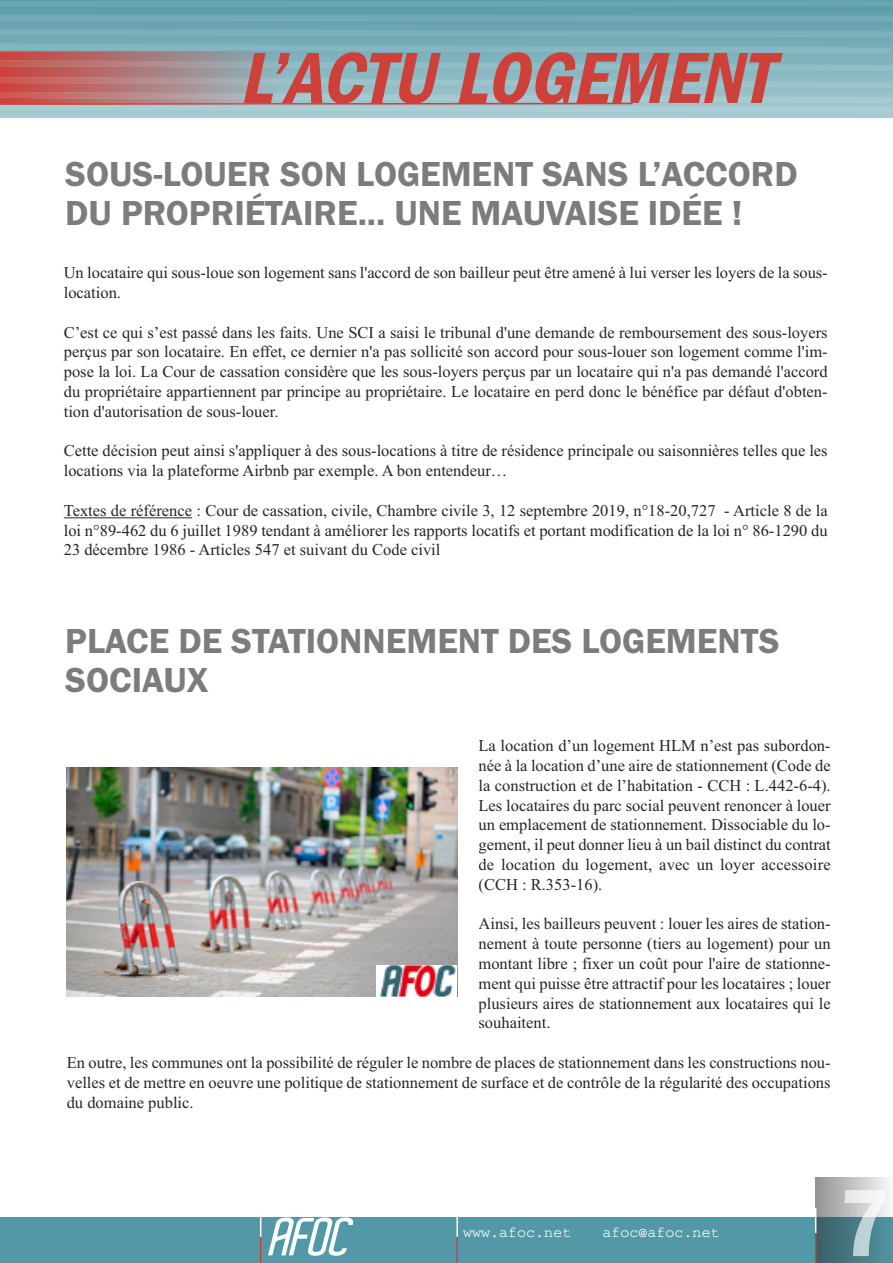
<style>
.page{position:relative;width:893px;height:1263px;background:#fff}
.page>*{position:absolute;margin:0;border:0;box-sizing:border-box;transform-origin:0 0}
.t1{font:italic 600 condensed 75px "Franklin Gothic";color:#ce413b}
.t2{font:600 36px/38.8px "Franklin Gothic";color:#7d7c7d}
.t3{font:16.5px/19.8px "Times New Roman";color:#272526;text-align:justify}
.t4{font:15px "Courier";color:#fff}
</style>
<div class="page">
<div style="left:0;top:1217px;width:893px;height:46px;background:#5398a6"></div>
<svg style="left:0;top:7px;width:893px;height:111px;background:#81b3bd"></svg>
<img style="left:815px;top:1178px;width:74px;height:85px">
<img style="left:844px;top:1190px;width:41px;height:27px">
<img style="left:850px;top:1217px;width:27px;height:39px">
<img style="left:0;top:88px;width:287px;height:4px">
<img style="left:0;top:53px;width:287px;height:2px">
<img style="left:0;top:41px;width:891px;height:12px">
<img style="left:0;top:0;width:893px;height:7px">
<svg style="left:0;top:14px;width:893px;height:26px;background:#6ca7b3"></svg>
<img style="left:0;top:27px;width:893px;height:10px">
<svg style="left:0;top:55px;width:893px;height:33px;background:#93a4ab"></svg>
<img style="left:287px;top:79px;width:606px;height:9px">
<img style="left:0;top:77px;width:287px;height:8px">
<img style="left:287px;top:94px;width:606px;height:6px">
<img style="left:0;top:92px;width:287px;height:8px">
<svg style="left:0;top:100px;width:893px;height:13px;background:#abb9be"></svg>
<svg style="left:260px;top:1217px;width:93px;height:46px"></svg>
<hr style="left:456px;top:1211px;width:2px;height:26px;background:#fff">
<hr style="left:456px;top:1237px;width:2px;height:26px;background:#ce413b">
<svg style="left:815px;top:1208px;width:1px;height:25px"></svg>
<hr style="left:815px;top:1233px;width:1px;height:30px;background:#ce413b">
<hr style="left:64px;top:517px;width:128px;height:1px;background:#272526">
<img style="left:67px;top:768px;width:391px;height:229px">
<div style="left:376px;top:965px;width:81px;height:32px;background:#fff"></div>
<img style="left:381px;top:965px;width:75px;height:32px">
<h1 class="t1" style="left:239px;top:33px;width:554px">L’ACTU LOGEMENT</h1>
<h2 class="t2" style="left:65px;top:154px;width:734px">SOUS-LOUER SON LOGEMENT SANS L’ACCORD<br>DU PROPRIÉTAIRE... UNE MAUVAISE IDÉE !</h2>
<p class="t3" style="left:64px;top:263px;width:765px">Un locataire qui sous-loue son logement sans l'accord de son bailleur peut être amené à lui verser les loyers de la sous&shy;location.</p>
<p class="t3" style="left:64px;top:322px;width:765px">C’est ce qui s’est passé dans les faits. Une SCI a saisi le tribunal d'une demande de remboursement des sous-loyers perçus par son locataire. En effet, ce dernier n'a pas sollicité son accord pour sous-louer son logement comme l'im&shy;pose la loi. La Cour de cassation considère que les sous-loyers perçus par un locataire qui n'a pas demandé l'accord du propriétaire appartiennent par principe au propriétaire. Le locataire en perd donc le bénéfice par défaut d'obten&shy;tion d'autorisation de sous-louer.</p>
<p class="t3" style="left:64px;top:441px;width:765px">Cette décision peut ainsi s'appliquer à des sous-locations à titre de résidence principale ou saisonnières telles que les locations via la plateforme Airbnb par exemple. A bon entendeur…</p>
<p class="t3" style="left:64px;top:500px;width:765px">Textes de référence : Cour de cassation, civile, Chambre civile 3, 12 septembre 2019, n°18-20,727 - Article 8 de la loi n°89-462 du 6 juillet 1989 tendant à améliorer les rapports locatifs et portant modification de la loi n° 86-1290 du 23 décembre 1986 - Articles 547 et suivant du Code civil</p>
<h2 class="t2" style="left:65px;top:621px;width:716px">PLACE DE STATIONNEMENT DES LOGEMENTS<br>SOCIAUX</h2>
<p class="t3" style="left:479px;top:736px;width:354px">La location d’un logement HLM n’est pas subordon&shy;née à la location d’une aire de stationnement (Code de la construction et de l’habitation - CCH : L.442-6-4).<br>Les locataires du parc social peuvent renoncer à louer un emplacement de stationnement. Dissociable du lo&shy;gement, il peut donner lieu à un bail distinct du contrat de location du logement, avec un loyer accessoire (CCH : R.353-16).</p>
<p class="t3" style="left:479px;top:914px;width:354px">Ainsi, les bailleurs peuvent : louer les aires de station&shy;nement à toute personne (tiers au logement) pour un montant libre ; fixer un coût pour l'aire de stationne&shy;ment qui puisse être attractif pour les locataires ; louer plusieurs aires de stationnement aux locataires qui le souhaitent.</p>
<p class="t3" style="left:67px;top:1052px;width:765px">En outre, les communes ont la possibilité de réguler le nombre de places de stationnement dans les constructions nou&shy;velles et de mettre en oeuvre une politique de stationnement de surface et de contrôle de la régularité des occupations du domaine public.</p>
<p class="t4" style="left:463px;top:1227px;width:109px">www.afoc.net</p>
<p class="t4" style="left:603px;top:1227px;width:119px">afoc@afoc.net</p>
</div>
